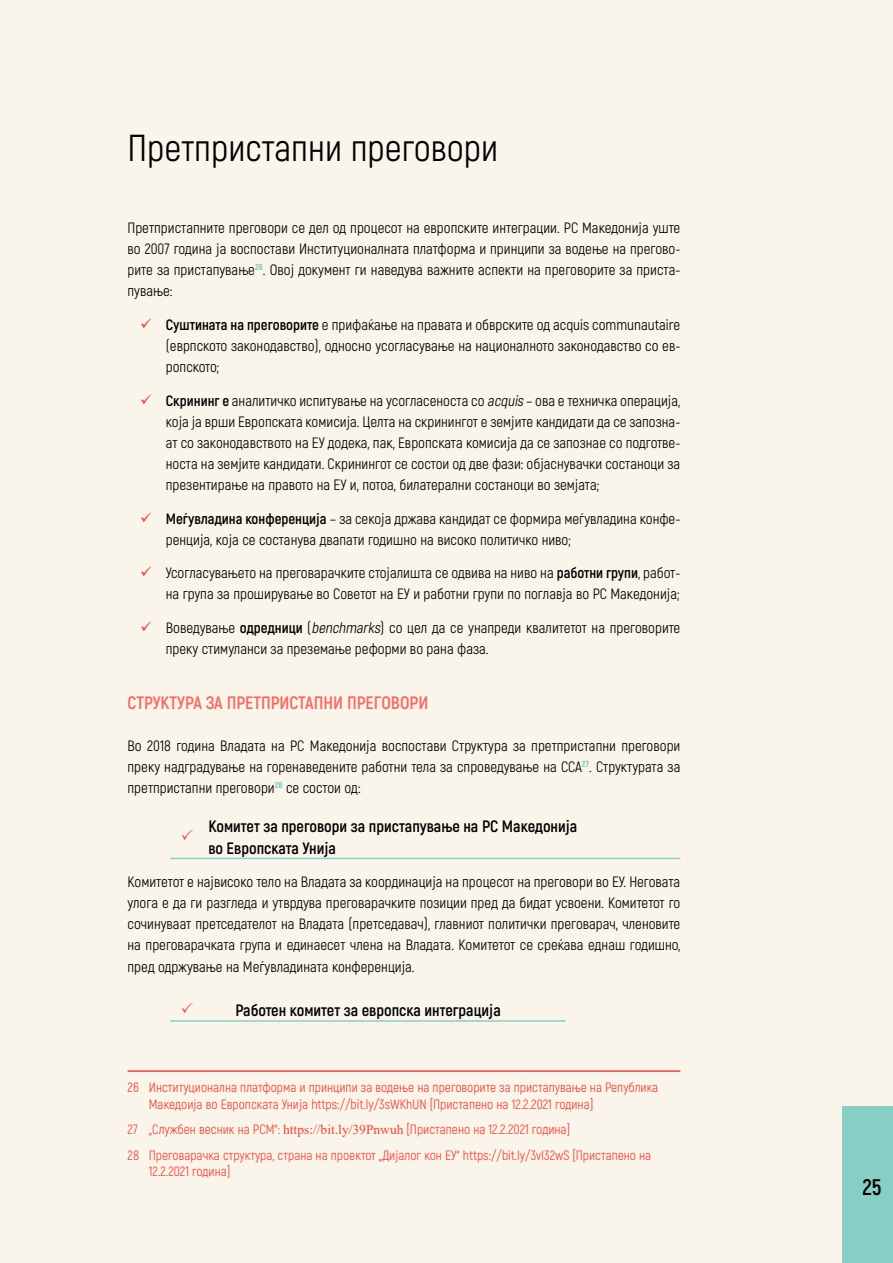
<style>
.page{position:relative;width:893px;height:1263px;background:#faf5eb}
.page>*{position:absolute;margin:0;border:0;box-sizing:border-box;transform-origin:0 0}
.t1{font:37.5px "Akrobat";color:#000}
.t2{font:700 22.5px "Akrobat";color:#000}
.t3{font:700 18px "Akrobat";color:#fd665c}
.t4{font:700 16.5px/22.5px "Akrobat";color:#000}
.t5{font:15px/21px "Akrobat";color:#000;text-align:justify}
.t6{font:13.5px/16.2px "Akrobat";color:#fc4033}
.s1{font-weight:700}
.s2{font-style:italic}
.s3{font-family:"Times New Roman"}
</style>
<div class="page">
<div style="left:842px;top:1106px;width:51px;height:157px;background:#87cfc4"></div>
<hr style="left:170px;top:858px;width:34px;height:1px;background:#87cfc4">
<hr style="left:204px;top:858px;width:476px;height:1px;background:#87cfc4">
<hr style="left:170px;top:1020px;width:34px;height:2px;background:#87cfc4">
<hr style="left:204px;top:1020px;width:362px;height:2px;background:#87cfc4">
<hr style="left:128px;top:1070px;width:552px;height:2px;background:#fc4033">
<h1 class="t1" style="left:128px;top:126px;width:372px">Претпристапни преговори</h1>
<p class="t5" style="left:128px;top:218px;width:554px">Претпристапните преговори се дел од процесот на европските интеграции. РС Македонија уште во 2007 година ја воспостави Институционалната платформа и принципи за водење на прегово&shy;рите за пристапување<sup>26</sup>. Овој документ ги наведува важните аспекти на преговорите за приста&shy;пување:</p>
<p class="t5" style="left:166px;top:314px;width:516px"><span class="s1">Суштината на преговорите</span> е прифаќање на правата и обврските од acquis communautaire (еврпското законодавство), односно усогласување на националното законодавство со ев&shy;ропското;</p>
<p class="t5" style="left:166px;top:390px;width:516px"><span class="s1">Скрининг е</span> аналитичко испитување на усогласеноста со <span class="s2">acquis</span> – ова е техничка операција, која ја врши Европската комисија. Целта на скринингот е земјите кандидати да се запозна&shy;ат со законодавството на ЕУ додека, пак, Европската комисија да се запознае со подготве&shy;носта на земјите кандидати. Скринингот се состои од две фази: објаснувачки состаноци за презентирање на правото на ЕУ и, потоа, билатерални состаноци во земјата;</p>
<p class="t5" style="left:166px;top:508px;width:516px"><span class="s1">Меѓувладина конференција</span> – за секоја држава кандидат се формира меѓувладина конфе&shy;ренција, која се состанува двапати годишно на високо политичко ниво;</p>
<p class="t5" style="left:166px;top:563px;width:516px">Усогласувањето на преговарачките стојалишта се одвива на ниво на <span class="s1">работни групи</span>, работ&shy;на група за проширување во Советот на ЕУ и работни групи по поглавја во РС Македонија;</p>
<p class="t5" style="left:166px;top:617px;width:516px">Воведување <span class="s1">одредници</span> (<span class="s2">benchmarks</span>) со цел да се унапреди квалитетот на преговорите преку стимуланси за преземање реформи во рана фаза.</p>
<p class="t3" style="left:128px;top:692px;width:302px">СТРУКТУРА ЗА ПРЕТПРИСТАПНИ ПРЕГОВОРИ</p>
<p class="t5" style="left:128px;top:736px;width:554px">Во 2018 година Владата на РС Македонија воспостави Структура за претпристапни преговори преку надградување на горенаведените работни тела за спроведување на ССА<sup>27</sup>. Структурата за претпристапни преговори<sup>28</sup> се состои од:</p>
<p class="t4" style="left:208px;top:814px;width:370px">Комитет за преговори за пристапување на РС Македонија во Европската Унија</p>
<p class="t5" style="left:128px;top:871px;width:554px">Комитетот е највисоко тело на Владата за координација на процесот на преговори во ЕУ. Неговата улога е да ги разгледа и утврдува преговарачките позиции пред да бидат усвоени. Комитетот го сочинуваат претседателот на Владата (претседавач), главниот политички преговарач, членовите на преговарачката група и единаесет члена на Владата. Комитетот се среќава еднаш годишно,</p>
<p class="t5" style="left:128px;top:957px;width:289px">пред одржување на Меѓувладината конференција.</p>
<p class="t4" style="left:235px;top:999px;width:267px">Работен комитет за европска интеграција</p>
<p class="t6" style="left:149px;top:1079px;width:511px;text-indent:-21px">26 Институционална платформа и принципи за водење на преговорите за пристапување на Република<br>Македоија во Европската Унија https://bit.ly/3sWKhUN [Пристапено на 12.2.2021 година]</p>
<p class="t6" style="left:128px;top:1117px;width:525px;line-height:25.5px">27 „Службен весник на РСМ“: <span class="s3">https://bit.ly/39Pnwuh</span> [Пристапено на 12.2.2021 година]<br>28 Преговарачка структура, страна на проектот „Дијалог кон ЕУ“ https://bit.ly/3vI32wS [Пристапено на</p>
<p class="t6" style="left:149px;top:1163px;width:83px">12.2.2021 година]</p>
<h2 class="t2" style="left:862px;top:1173px;width:21px">25</h2>
</div>
